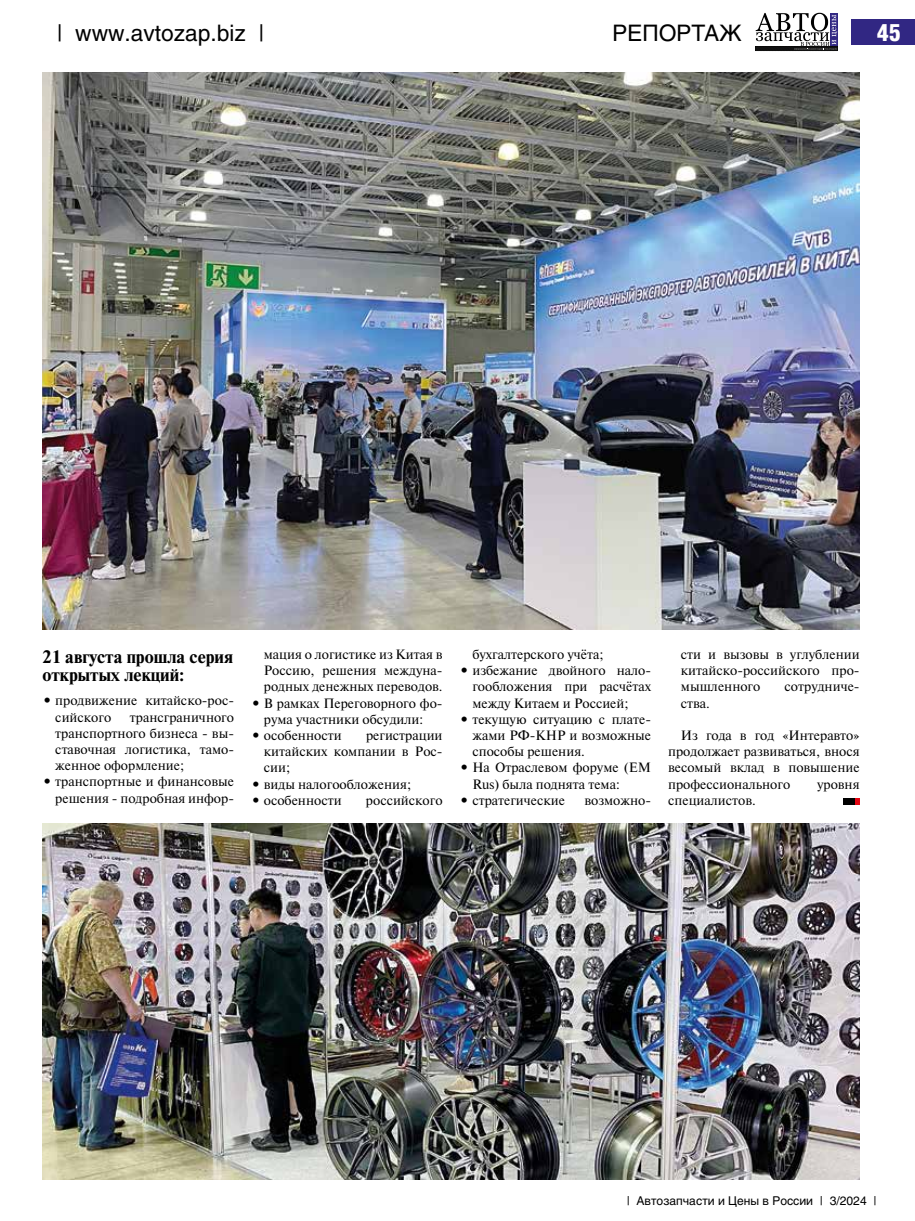
<style>
.page{position:relative;width:915px;height:1221px;background:#fff}
.page>*{position:absolute;margin:0;border:0;box-sizing:border-box;transform-origin:0 0}
.t1{font:900 24px "Helios Cond";color:#fff}
.t2{font:22.5px "Helios";color:#000}
.t3{font:700 18px/18px "Newton C";color:#000}
.t4{font:13.5px/16.2px "Newton C";color:#000;text-align:justify}
.t5{font:12px "Helios";color:#000}
.s1{font-weight:700}
</style>
<div class="page">
<div style="left:850px;top:19px;width:64px;height:26px;background:#312783"></div>
<svg style="left:755px;top:13px;width:83px;height:38px"></svg>
<img style="left:43px;top:72px;width:816px;height:557px">
<img style="left:43px;top:824px;width:816px;height:355px">
<div style="left:842px;top:798px;width:12px;height:7px;background:#000"></div>
<svg style="left:855px;top:798px;width:4px;height:7px"></svg>
<h2 class="t2" style="left:57px;top:19px;width:209px">| www.avtozap.biz |</h2>
<h2 class="t2" style="left:612px;top:19px;width:131px">РЕПОРТАЖ</h2>
<h1 class="t1" style="left:876px;top:19px;width:26px">45</h1>
<h3 class="t3" style="left:43px;top:647px;width:192px">21 августа прошла серия открытых лекций:</h3>
<p class="t4" style="left:55px;top:692px;width:180px;text-indent:-13px"><span class="s1">•</span> продвижение китайско-рос&shy;сийского</p>
<p class="t4" style="left:55px;top:708px;width:180px;text-indent:75px">трансграничного транспортного бизнеса - вы&shy;ставочная логистика, тамо&shy;женное оформление;</p>
<p class="t4" style="left:43px;top:773px;width:193px;text-align:right"><span class="s1">•</span> транспортные и финансовые решения - подробная инфор-</p>
<p class="t4" style="left:264px;top:646px;width:180px">мация о логистике из Китая в Россию, решения междуна&shy;родных денежных переводов.</p>
<p class="t4" style="left:251px;top:695px;width:193px;text-align:center"><span class="s1">•</span> В рамках Переговорного фо&shy;рума участники обсудили:</p>
<p class="t4" style="left:251px;top:727px;width:92px"><span class="s1">•</span> особенности</p>
<p class="t4" style="left:264px;top:727px;width:180px;text-indent:102px">регистрации китайских компании в Рос&shy;сии;</p>
<p class="t4" style="left:251px;top:776px;width:162px"><span class="s1">•</span> виды налогообложения;</p>
<p class="t4" style="left:251px;top:792px;width:92px"><span class="s1">•</span> особенности</p>
<p class="t4" style="left:366px;top:792px;width:78px">российского</p>
<p class="t4" style="left:472px;top:646px;width:132px">бухгалтерского учёта;</p>
<p class="t4" style="left:472px;top:662px;width:180px;text-indent:-13px"><span class="s1">•</span> избежание двойного нало&shy;гообложения при расчётах между Китаем и Россией;</p>
<p class="t4" style="left:472px;top:711px;width:180px;text-indent:-13px"><span class="s1">•</span> текущую ситуацию с плате&shy;жами РФ-КНР и возможные способы решения.</p>
<p class="t4" style="left:472px;top:759px;width:180px;text-indent:-13px"><span class="s1">•</span> На Отраслевом форуме (EM<br>Rus) была поднята тема:</p>
<p class="t4" style="left:459px;top:792px;width:107px"><span class="s1">•</span> стратегические</p>
<p class="t4" style="left:584px;top:792px;width:68px">возможно-</p>
<p class="t4" style="left:680px;top:646px;width:180px">сти и вызовы в углублении китайско-российского про&shy;мышленного</p>
<p class="t4" style="left:784px;top:678px;width:76px">сотрудниче-</p>
<p class="t4" style="left:680px;top:695px;width:30px">ства.</p>
<p class="t4" style="left:668px;top:727px;width:193px;text-indent:13px">Из года в год «Интеравто» продолжает развиваться, внося весомый вклад в повышение профессионального</p>
<p class="t4" style="left:816px;top:776px;width:44px">уровня</p>
<p class="t4" style="left:668px;top:792px;width:89px">специалистов.</p>
<p class="t5" style="left:626px;top:1193px;width:251px">| Автозапчасти и Цены в России | 3/2024 |</p>
</div>
